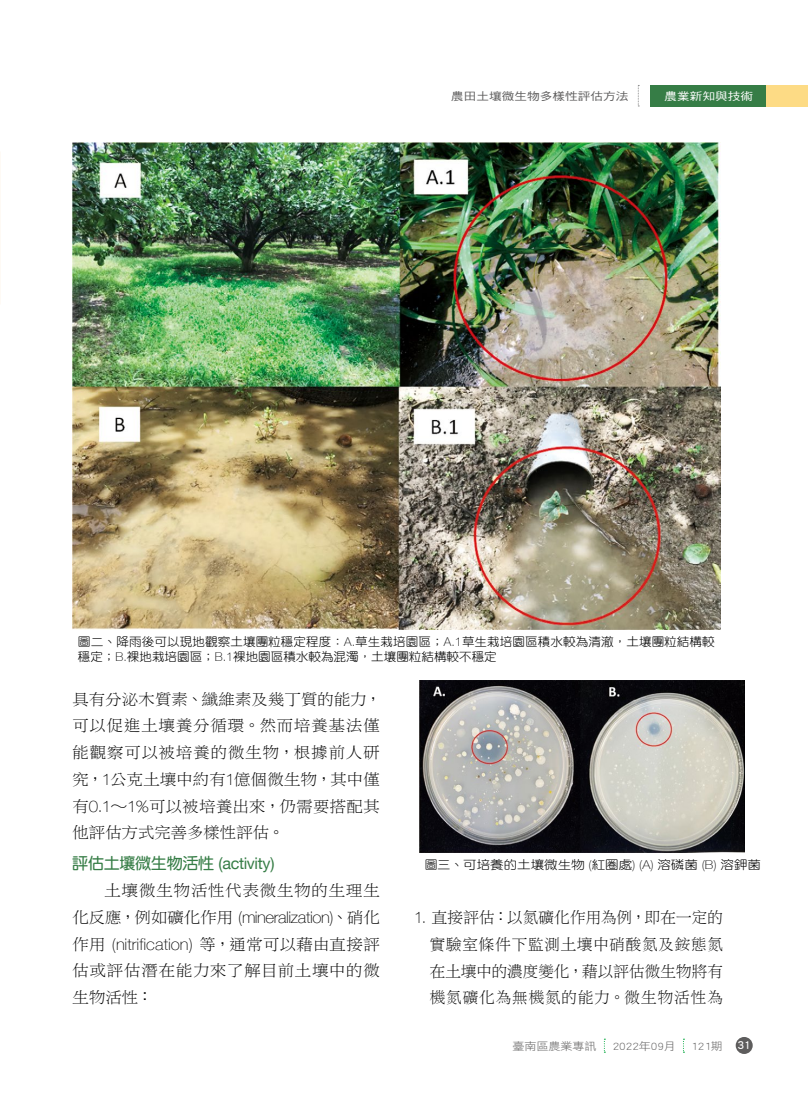
<style>
.page{position:relative;width:808px;height:1106px;background:#fff}
.page>*{position:absolute;margin:0;border:0;box-sizing:border-box;transform-origin:0 0}
.t1{font:16.05px/26.7px "DF Li Song Std W3";color:#000;text-align:justify;scale:1.05 1}
.t2{font:16.05px/26.7px "DF Li Song Std W3";color:#000;text-align:justify}
.t3{font:100 16.05px/26.7px "Helvetica Neue";letter-spacing:-.015em;color:#000;scale:1.05 1}
.t4{font:16.05px "Helvetica Neue";letter-spacing:-.025em;color:#367d46}
.t5{font:16.05px "DF Li Song Std W3";letter-spacing:.02em;color:#000;scale:1.05 1}
.t6{font:12.15px/15px "DF Yuan Std W3";letter-spacing:.005em;color:#000;scale:1.06 1}
.t7{font:10.8px "DF Hei Std W3";color:#5e5d5d;scale:1.11 1}
.t8{font:10.8px "DF Hei Std W5";letter-spacing:.005em;color:#5e5d5d;scale:1.17 1}
.t9{font:10.8px "DF Hei Std W5";letter-spacing:.005em;color:#fff;scale:1.17 1}
.t10{font:10.5px "Li Hei Pro";color:#fff}
.s1{font-family:"Helvetica Neue";font-weight:100}
.s2{font-family:"DF Hei Std W3"}
.s3{font-family:"DF Yuan Std W7"}
.s4{font-family:"DF Li Song Std W3";font-weight:400}
.s5{font-family:"DF Hei Std W3";font-weight:400}
</style>
<div class="page">
<div style="left:736px;top:1037px;width:17px;height:17px;background:#5e5d5d;border-radius:50%"></div>
<svg style="left:638px;top:85px;width:1px;height:22px"></svg>
<div style="left:651px;top:85px;width:157px;height:21px;background:#367d46"></div>
<div style="left:766px;top:85px;width:42px;height:21px;background:#fddb85"></div>
<img style="left:73px;top:142px;width:647px;height:487px">
<img style="left:419px;top:680px;width:325px;height:172px">
<p class="t8" style="left:451px;top:90px;width:153px">農田土壤微生物多樣性評估方法</p>
<p class="t9" style="left:664px;top:90px;width:77px">農業新知與技術</p>
<p class="t6" style="left:78px;top:634px;width:602px">圖二、降雨後可以現地觀察土壤團粒穩定程度：<span class="s1">A.</span>草生栽培園區；<span class="s1">A.1</span>草生栽培園區積水較為清澈，土壤團粒結構較穩定；<span class="s1">B.</span>裸地栽培園區；<span class="s1">B.1</span>裸地園區積水較為混濁，土壤團粒結構較不穩定</p>
<p class="t1" style="left:72px;top:685px;width:296px">具有分泌木質素<span class="s2">、</span>纖維素及幾丁質的能力<span class="s2">，</span>可以促進土壤養分循環<span class="s2">。</span>然而培養基法僅能觀察可以被培養的微生物<span class="s2">，</span>根據前人研究<span class="s2">，</span><span class="s1">1</span>公克土壤中約有<span class="s1">1</span>億個微生物<span class="s2">，</span>其中僅有<span class="s1">0.1</span><span class="s2">～</span><span class="s1">1%</span>可以被培養出來<span class="s2">，</span>仍需要搭配其他評估方式完善多樣性評估<span class="s2">。</span></p>
<p class="t4" style="left:72px;top:852px;width:204px"><span class="s3">評估土壤微生物活性</span> (activity)</p>
<p class="t5" style="left:104px;top:881px;width:264px">土壤微生物活性代表微生物的生理生</p>
<p class="t3" style="left:72px;top:903px;width:295px"><span class="s4">化反應</span><span class="s5">，</span><span class="s4">例如礦化作用</span> (mineralization)<span class="s5">、</span><span class="s4">硝化作用</span> (nitrification) <span class="s4">等</span><span class="s5">，</span><span class="s4">通常可以藉由直接評</span></p>
<p class="t1" style="left:72px;top:957px;width:295px">估或評估潛在能力來了解目前土壤中的微生物活性<span class="s2">：</span></p>
<p class="t6" style="left:425px;top:857px;width:319px">圖三、可培養的土壤微生物 <span class="s1">(</span>紅圈處<span class="s1">) (A)</span> 溶磷菌 <span class="s1">(B)</span> 溶鉀菌</p>
<p class="t2" style="left:429px;top:903px;width:295px;text-indent:-15px"><span class="s1">1.</span> 直接評估<span class="s2">：</span>以氮礦化作用為例<span class="s2">，</span>即在一定的實驗室條件下監測土壤中硝酸氮及銨態氮在土壤中的濃度變化<span class="s2">，</span>藉以評估微生物將有機氮礦化為無機氮的能力<span class="s2">。</span>微生物活性為</p>
<p class="t7" style="left:512px;top:1039px;width:77px">臺南區農業專訊</p>
<p class="t7" style="left:613px;top:1039px;width:58px">2022年09月</p>
<p class="t7" style="left:691px;top:1039px;width:30px">121期</p>
<p class="t10" style="left:737px;top:1040px;width:15px">31</p>
</div>
